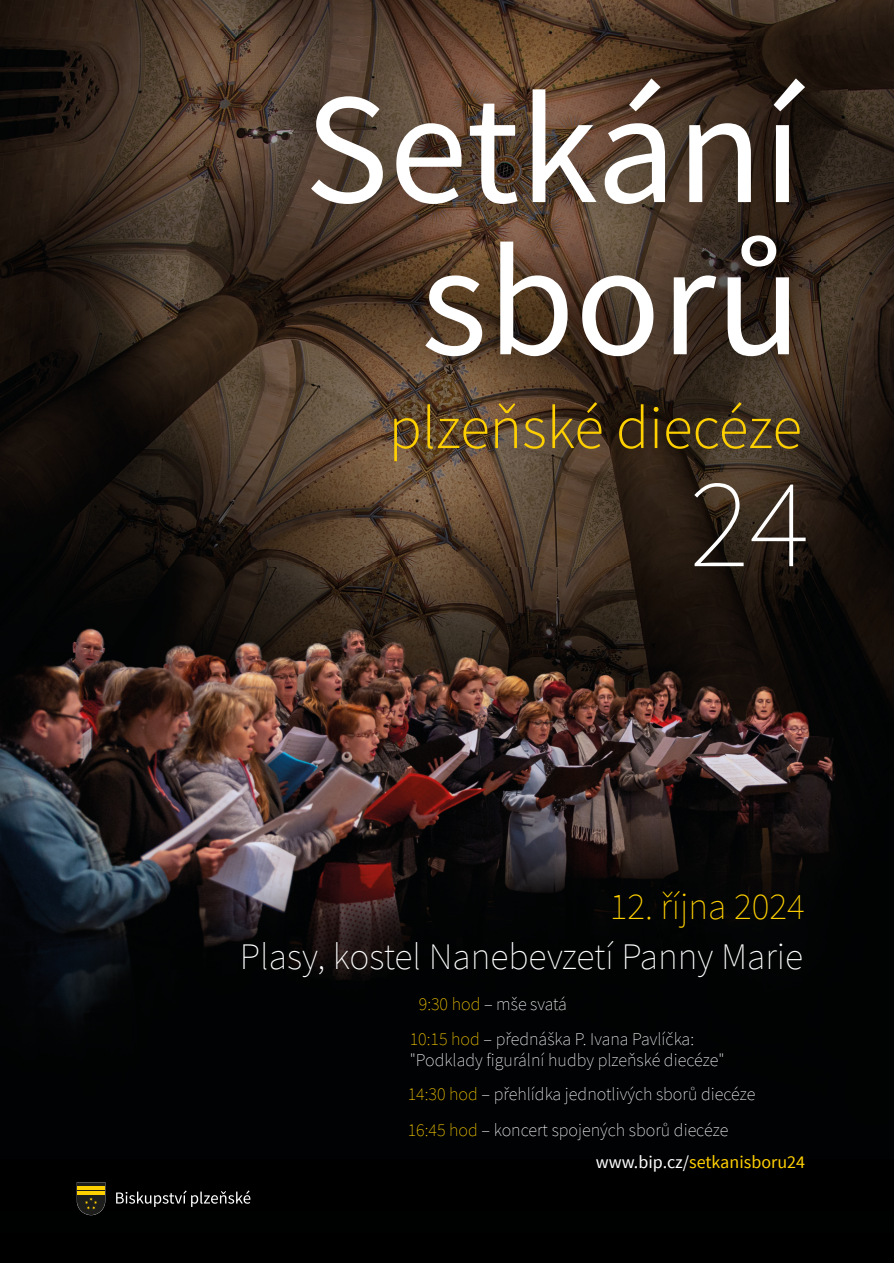
<style>
.page{position:relative;width:894px;height:1263px;background:#fff}
.page>*{position:absolute;margin:0;border:0;box-sizing:border-box;transform-origin:0 0}
.t1{font:200 127.5px "Source Sans Pro";color:#fff}
.t2{font:200 37.5px "Source Sans Pro";color:#fff}
.t3{font:200 37.5px "Source Sans Pro";color:#ffd000}
.t4{font:200 18px/21px "Source Sans Pro";color:#fff}
.t5{font:18px "Source Sans Pro";color:#ffd000}
.s1{color:#ffd000}
.s2{color:#fff}
</style>
<div class="page">
<img style="left:0;top:0;width:893px;height:1159px">
<img style="left:269px;top:36px;width:578px;height:613px">
<div style="left:0;top:1159px;width:893px;height:104px;background:#000001"></div>
<svg style="left:394px;top:402px;width:405px;height:59px"></svg>
<svg style="left:425px;top:235px;width:363px;height:121px"></svg>
<svg style="left:311px;top:78px;width:493px;height:126px"></svg>
<svg style="left:116px;top:1190px;width:134px;height:17px"></svg>
<svg style="left:77px;top:1182px;width:28px;height:33px"></svg>
<hr style="left:77px;top:1186px;width:28px;height:3px;background:#ffd000">
<hr style="left:77px;top:1191px;width:28px;height:4px;background:#ffd000">
<h1 class="t1" style="left:689px;top:471px;width:122px">24</h1>
<h2 class="t3" style="left:609px;top:891px;width:197px">12. října 2024</h2>
<h2 class="t2" style="left:240px;top:941px;width:564px">Plasy, kostel Nanebevzetí Panny Marie</h2>
<p class="t4" style="left:418px;top:995px;width:150px"><span class="s1">9:30 hod</span> – mše svatá</p>
<p class="t4" style="left:409px;top:1030px;width:316px"><span class="s1">10:15 hod</span> – přednáška P. Ivana Pavlíčka: "Podklady figurální hudby plzeňské diecéze"</p>
<p class="t4" style="left:407px;top:1077px;width:349px;line-height:36px"><span class="s1">14:30 hod</span> – přehlídka jednotlivých sborů diecéze<br><span class="s1">16:45 hod</span> – koncert spojených sborů diecéze</p>
<p class="t5" style="left:595px;top:1154px;width:210px"><span class="s2">www.bip.cz/</span>setkanisboru24</p>
</div>
